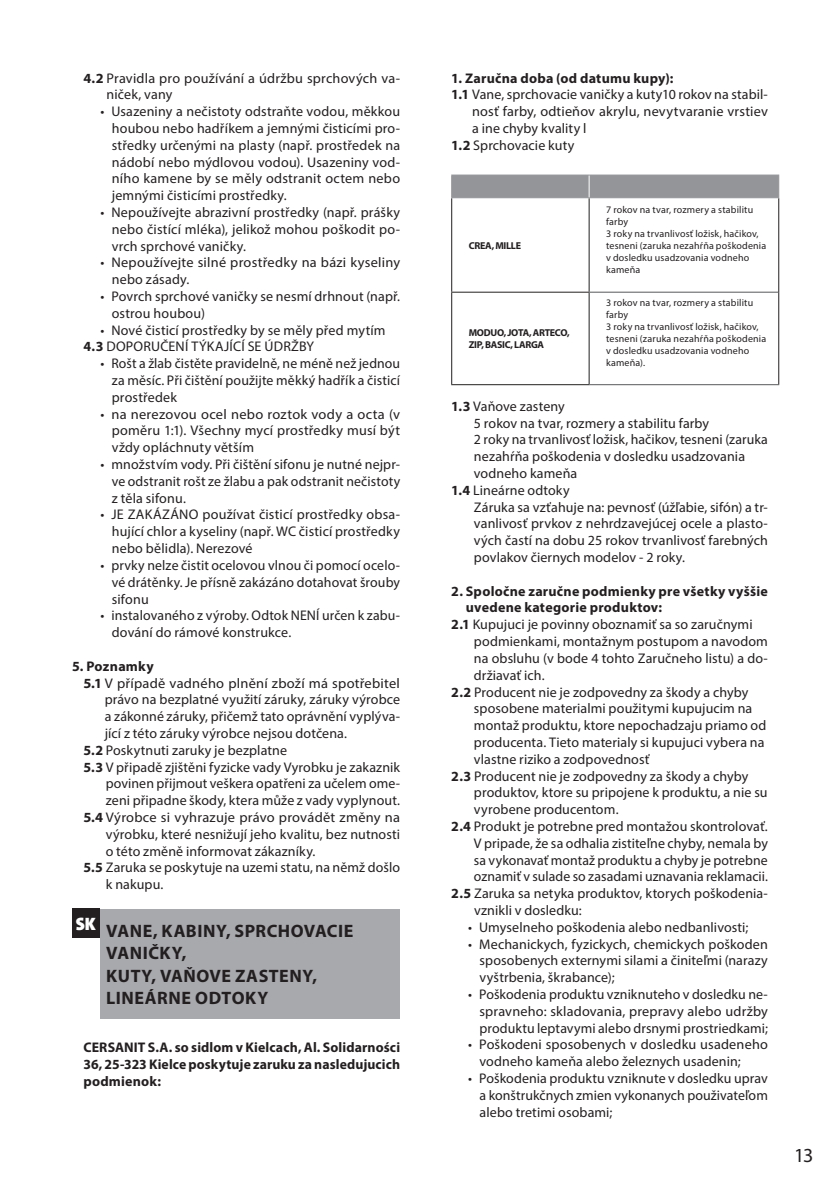
<style>
.page{position:relative;width:840px;height:1191px;background:#fff}
.page>*{position:absolute;margin:0;border:0;box-sizing:border-box;transform-origin:0 0}
.t1{font:20px "Myriad Pro";color:#231f20}
.t2{font:700 18px/22.4px "Myriad Pro";letter-spacing:.03em;color:#231f20}
.t3{font:900 18px "The Sans C4 s";color:#fff}
.t4{font:14px/16.8px "Myriad Pro";letter-spacing:.01em;color:#231f20;text-align:justify}
.t5{font:700 14px/16.8px "Myriad Pro";letter-spacing:.015em;color:#231f20;text-align:justify}
.t6{font:10px/12px "Myriad Pro";letter-spacing:.015em;color:#231f20}
.t7{font:700 10px/12px "Myriad Pro";letter-spacing:-.03em;color:#231f20}
.s1{font-weight:700}
</style>
<div class="page">
<div style="left:100px;top:909px;width:300px;height:109px;background:#a8a9ad"></div>
<div style="left:72px;top:909px;width:28px;height:29px;background:#231f20"></div>
<hr style="left:451px;top:198px;width:1px;height:94px;background:#231f20">
<hr style="left:451px;top:293px;width:1px;height:91px;background:#231f20">
<hr style="left:588px;top:198px;width:1px;height:94px;background:#231f20">
<hr style="left:451px;top:292px;width:138px;height:1px;background:#231f20">
<hr style="left:588px;top:293px;width:1px;height:91px;background:#231f20">
<hr style="left:451px;top:384px;width:138px;height:1px;background:#231f20">
<hr style="left:589px;top:292px;width:188px;height:1px;background:#57585a">
<hr style="left:589px;top:384px;width:189px;height:1px;background:#57585a">
<hr style="left:777px;top:198px;width:1px;height:94px;background:#231f20">
<hr style="left:777px;top:292px;width:1px;height:92px;background:#231f20">
<div style="left:451px;top:175px;width:327px;height:23px;background:#939598"></div>
<p class="t4" style="left:106px;top:69px;width:295px;text-indent:-23px"><span class="s1">4.2</span> Pravidla pro používání a údržbu sprchových va&shy;niček, vany</p>
<p class="t4" style="left:112px;top:103px;width:290px;text-indent:-11px">• Usazeniny a nečistoty odstraňte vodou, měkkou houbou nebo hadříkem a jemnými čisticími pro&shy;středky určenými na plasty (např. prostředek na nádobí nebo mýdlovou vodou). Usazeniny vod&shy;ního kamene by se měly odstranit octem nebo jemnými čisticími prostředky.</p>
<p class="t4" style="left:112px;top:204px;width:290px;text-indent:-11px">• Nepoužívejte abrazivní prostředky (např. prášky nebo čistící mléka), jelikož mohou poškodit po&shy;vrch sprchové vaničky.</p>
<p class="t4" style="left:112px;top:254px;width:290px;text-indent:-11px">• Nepoužívejte silné prostředky na bázi kyseliny nebo zásady.</p>
<p class="t4" style="left:112px;top:288px;width:290px;text-indent:-11px">• Povrch sprchové vaničky se nesmí drhnout (např. ostrou houbou)</p>
<p class="t4" style="left:83px;top:321px;width:303px;text-indent:17px">• Nové čisticí prostředky by se měly před mytím<br><span class="s1">4.3</span> DOPORUČENÍ TÝKAJÍCÍ SE ÚDRŽBY</p>
<p class="t4" style="left:112px;top:355px;width:290px;text-indent:-11px">• Rošt a žlab čistěte pravidelně, ne méně než jednou za měsíc. Při čištění použijte měkký hadřík a čisticí prostředek</p>
<p class="t4" style="left:112px;top:405px;width:290px;text-indent:-11px">• na nerezovou ocel nebo roztok vody a octa (v poměru 1:1). Všechny mycí prostředky musí být vždy opláchnuty větším</p>
<p class="t4" style="left:112px;top:456px;width:290px;text-indent:-11px">• množstvím vody. Při čištění sifonu je nutné nejpr&shy;ve odstranit rošt ze žlabu a pak odstranit nečistoty z těla sifonu.</p>
<p class="t4" style="left:112px;top:506px;width:290px;text-indent:-11px">• JE ZAKÁZÁNO používat čisticí prostředky obsa&shy;hující chlor a kyseliny (např. WC čisticí prostředky nebo bělidla). Nerezové</p>
<p class="t4" style="left:112px;top:556px;width:290px;text-indent:-11px">• prvky nelze čistit ocelovou vlnou či pomocí ocelo&shy;vé drátěnky. Je přísně zakázáno dotahovat šrouby sifonu</p>
<p class="t4" style="left:112px;top:607px;width:290px;text-indent:-11px">• instalovaného z výroby. Odtok NENÍ určen k zabu&shy;dování do rámové konstrukce.</p>
<p class="t5" style="left:72px;top:657px;width:83px">5. Poznamky</p>
<p class="t4" style="left:83px;top:674px;width:318px"><span class="s1">5.1</span> V případě vadného plnění zboží má spotřebitel</p>
<p class="t4" style="left:105px;top:691px;width:296px">právo na bezplatné využití záruky, záruky výrobce</p>
<p class="t4" style="left:105px;top:708px;width:296px">a zákonné záruky, přičemž tato oprávnění vyplýva-</p>
<p class="t4" style="left:105px;top:724px;width:244px">jící z této záruky výrobce nejsou dotčena.</p>
<p class="t4" style="left:83px;top:741px;width:205px"><span class="s1">5.2</span> Poskytnuti zaruky je bezplatne</p>
<p class="t4" style="left:83px;top:758px;width:318px"><span class="s1">5.3</span> V připadě zjištěni fyzicke vady Vyrobku je zakaznik</p>
<p class="t4" style="left:106px;top:775px;width:295px">povinen přijmout veškera opatřeni za učelem ome-</p>
<p class="t4" style="left:106px;top:792px;width:295px">zeni připadne škody, ktera může z vady vyplynout.</p>
<p class="t4" style="left:83px;top:808px;width:318px"><span class="s1">5.4</span> Výrobce si vyhrazuje právo provádět změny na</p>
<p class="t4" style="left:106px;top:825px;width:296px">výrobku, které nesnižují jeho kvalitu, bez nutnosti</p>
<p class="t4" style="left:106px;top:842px;width:211px">o této změně informovat zákazníky.</p>
<p class="t4" style="left:83px;top:859px;width:318px"><span class="s1">5.5</span> Zaruka se poskytuje na uzemi statu, na němž došlo</p>
<p class="t4" style="left:106px;top:876px;width:59px">k nakupu.</p>
<p class="t2" style="left:106px;top:919px;width:248px">VANE, KABINY, SPRCHOVACIE<br>VANIČKY,<br>KUTY, VAŇOVE ZASTENY,<br>LINEÁRNE ODTOKY</p>
<p class="t3" style="left:76px;top:912px;width:22px">SK</p>
<p class="t5" style="left:83px;top:1038px;width:318px">CERSANIT S.A. so sidlom v Kielcach, Al. Solidarności 36, 25-323 Kielce poskytuje zaruku za nasledujucich podmienok:</p>
<p class="t5" style="left:451px;top:69px;width:224px">1. Zaručna doba (od datumu kupy):</p>
<p class="t4" style="left:451px;top:86px;width:318px"><span class="s1">1.1</span> Vane, sprchovacie vaničky a kuty10 rokov na stabil-</p>
<p class="t4" style="left:472px;top:103px;width:297px">nosť farby, odtieňov akrylu, nevytvaranie vrstiev</p>
<p class="t4" style="left:472px;top:120px;width:116px">a ine chyby kvality l</p>
<p class="t4" style="left:451px;top:136px;width:125px"><span class="s1">1.2</span> Sprchovacie kuty</p>
<p class="t7" style="left:468px;top:239px;width:54px">CREA, MILLE</p>
<p class="t7" style="left:468px;top:326px;width:102px">MODUO, JOTA, ARTECO,<br>ZIP, BASIC, LARGA</p>
<p class="t6" style="left:605px;top:203px;width:161px">7 rokov na tvar, rozmery a stabilitu farby<br>3 roky na trvanlivosť ložisk, hačikov, tesneni (zaruka nezahŕňa poškodenia v dosledku usadzovania vodneho kameňa</p>
<p class="t6" style="left:605px;top:297px;width:161px">3 rokov na tvar, rozmery a stabilitu farby<br>3 roky na trvanlivosť ložisk, hačikov, tesneni (zaruka nezahŕňa poškodenia v dosledku usadzovania vodneho kameňa).</p>
<p class="t4" style="left:451px;top:397px;width:115px"><span class="s1">1.3</span> Vaňove zasteny</p>
<p class="t4" style="left:473px;top:414px;width:237px">5 rokov na tvar, rozmery a stabilitu farby</p>
<p class="t4" style="left:473px;top:431px;width:295px">2 roky na trvanlivosť ložisk, hačikov, tesneni (zaruka</p>
<p class="t4" style="left:473px;top:448px;width:272px">nezahŕňa poškodenia v dosledku usadzovania</p>
<p class="t4" style="left:473px;top:465px;width:105px">vodneho kameňa</p>
<p class="t4" style="left:451px;top:481px;width:120px"><span class="s1">1.4</span> Lineárne odtoky</p>
<p class="t4" style="left:473px;top:498px;width:295px">Záruka sa vzťahuje na: pevnosť (úžľabie, sifón) a tr-</p>
<p class="t4" style="left:473px;top:515px;width:295px">vanlivosť prvkov z nehrdzavejúcej ocele a plasto-</p>
<p class="t4" style="left:473px;top:532px;width:295px">vých častí na dobu 25 rokov trvanlivosť farebných</p>
<p class="t4" style="left:473px;top:549px;width:212px">povlakov čiernych modelov - 2 roky.</p>
<p class="t5" style="left:451px;top:582px;width:318px">2. Spoločne zaručne podmienky pre všetky vyššie</p>
<p class="t5" style="left:465px;top:599px;width:198px">uvedene kategorie produktov:</p>
<p class="t4" style="left:451px;top:616px;width:303px"><span class="s1">2.1</span> Kupujuci je povinny oboznamiť sa so zaručnymi</p>
<p class="t4" style="left:473px;top:633px;width:295px">podmienkami, montažnym postupom a navodom</p>
<p class="t4" style="left:473px;top:649px;width:295px">na obsluhu (v bode 4 tohto Zaručneho listu) a do-</p>
<p class="t4" style="left:473px;top:666px;width:72px">držiavať ich.</p>
<p class="t4" style="left:451px;top:683px;width:298px"><span class="s1">2.2</span> Producent nie je zodpovedny za škody a chyby</p>
<p class="t4" style="left:473px;top:700px;width:280px">sposobene materialmi použitymi kupujucim na</p>
<p class="t4" style="left:473px;top:717px;width:294px">montaž produktu, ktore nepochadzaju priamo od</p>
<p class="t4" style="left:473px;top:733px;width:292px">producenta. Tieto materialy si kupujuci vybera na</p>
<p class="t4" style="left:473px;top:750px;width:177px">vlastne riziko a zodpovednosť</p>
<p class="t4" style="left:451px;top:767px;width:298px"><span class="s1">2.3</span> Producent nie je zodpovedny za škody a chyby</p>
<p class="t4" style="left:473px;top:784px;width:295px">produktov, ktore su pripojene k produktu, a nie su</p>
<p class="t4" style="left:473px;top:801px;width:146px">vyrobene producentom.</p>
<p class="t4" style="left:451px;top:817px;width:318px"><span class="s1">2.4</span> Produkt je potrebne pred montažou skontrolovať.</p>
<p class="t4" style="left:473px;top:834px;width:295px">V pripade, že sa odhalia zistiteľne chyby, nemala by</p>
<p class="t4" style="left:473px;top:851px;width:295px">sa vykonavať montaž produktu a chyby je potrebne</p>
<p class="t4" style="left:473px;top:868px;width:295px">oznamiť v sulade so zasadami uznavania reklamacii.</p>
<p class="t4" style="left:451px;top:885px;width:318px"><span class="s1">2.5</span> Zaruka sa netyka produktov, ktorych poškodenia-</p>
<p class="t4" style="left:473px;top:901px;width:109px">vznikli v dosledku:</p>
<p class="t4" style="left:468px;top:918px;width:281px">• Umyselneho poškodenia alebo nedbanlivosti;</p>
<p class="t4" style="left:479px;top:935px;width:290px;text-indent:-11px">• Mechanickych, fyzickych, chemickych poškoden sposobenych externymi silami a činiteľmi (narazy vyštrbenia, škrabance);</p>
<p class="t4" style="left:479px;top:985px;width:290px;text-indent:-11px">• Poškodenia produktu vzniknuteho v dosledku ne&shy;spravneho: skladovania, prepravy alebo udržby produktu leptavymi alebo drsnymi prostriedkami;</p>
<p class="t4" style="left:479px;top:1036px;width:290px;text-indent:-11px">• Poškodeni sposobenych v dosledku usadeneho vodneho kameňa alebo železnych usadenin;</p>
<p class="t4" style="left:479px;top:1069px;width:290px;text-indent:-11px">• Poškodenia produktu vzniknute v dosledku uprav a konštrukčnych zmien vykonanych použivateľom alebo tretimi osobami;</p>
<h1 class="t1" style="left:793px;top:1142px;width:21px">13</h1>
</div>
